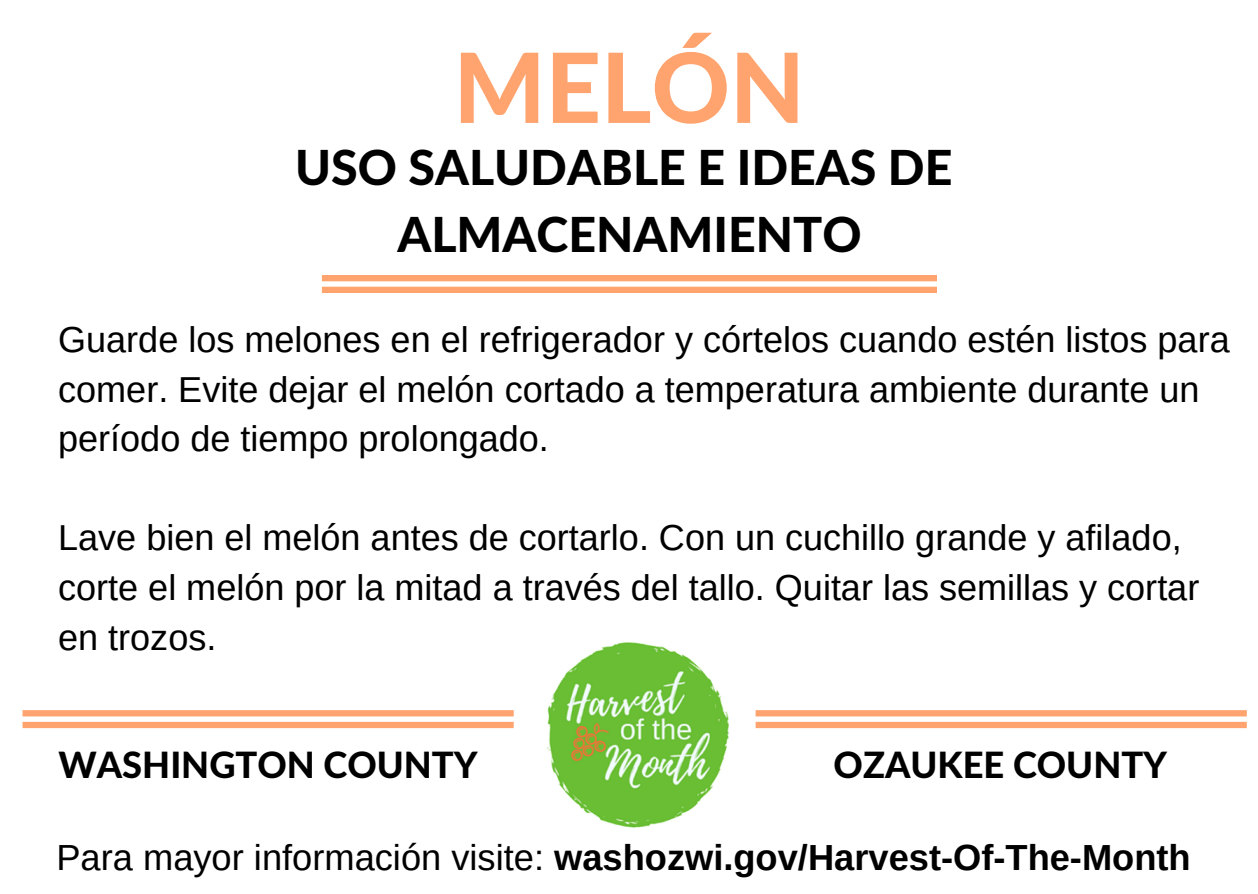
<style>
.page{position:relative;width:1258px;height:894px;background:#fff}
.page>*{position:absolute;margin:0;border:0;box-sizing:border-box;transform-origin:0 0}
.t1{font:800 96.6px "Lato Latin";color:#ffa46f}
.t2{font:800 48.3px/67.5px "Lato Latin";color:#000;text-align:center}
.t3{font:700 36.3px "Arimo";color:#000}
.t4{font:800 36.3px "Lato Latin";color:#000}
.t5{font:36px/49.5px "Arimo";color:#000}
.s1{font-weight:400}
</style>
<div class="page">
<div style="left:322px;top:286px;width:615px;height:7px;background:#ffa46f"></div>
<div style="left:322px;top:275px;width:615px;height:6px;background:#ffa46f"></div>
<div style="left:23px;top:721px;width:491px;height:7px;background:#ffa46f"></div>
<div style="left:23px;top:710px;width:491px;height:6px;background:#ffa46f"></div>
<div style="left:755px;top:721px;width:492px;height:7px;background:#ffa46f"></div>
<div style="left:755px;top:710px;width:492px;height:6px;background:#ffa46f"></div>
<img style="left:547px;top:642px;width:182px;height:186px">
<h1 class="t1" style="left:453px;top:27px;width:353px">MELÓN</h1>
<h2 class="t2" style="left:295px;top:132px;width:659px">USO SALUDABLE E IDEAS DE<br>ALMACENAMIENTO</h2>
<p class="t5" style="left:58px;top:314px;width:1173px">Guarde los melones en el refrigerador y córtelos cuando estén listos para comer. Evite dejar el melón cortado a temperatura ambiente durante un período de tiempo prolongado.</p>
<p class="t5" style="left:58px;top:513px;width:1142px">Lave bien el melón antes de cortarlo. Con un cuchillo grande y afilado, corte el melón por la mitad a través del tallo. Quitar las semillas y cortar en trozos.</p>
<p class="t4" style="left:58px;top:741px;width:421px">WASHINGTON COUNTY</p>
<p class="t4" style="left:833px;top:741px;width:335px">OZAUKEE COUNTY</p>
<p class="t3" style="left:56px;top:836px;width:1136px"><span class="s1">Para mayor información visite:</span> washozwi.gov/Harvest-Of-The-Month</p>
</div>
